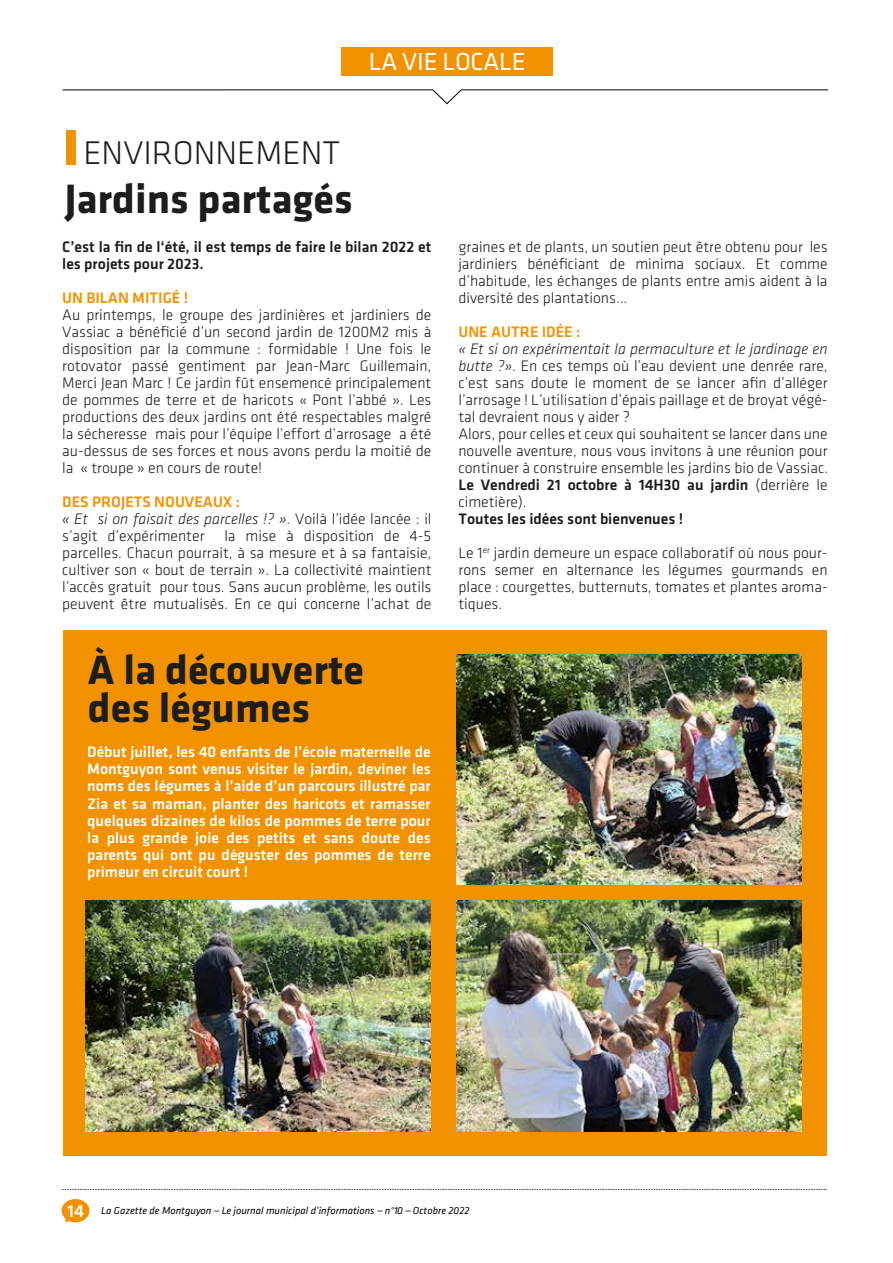
<style>
.page{position:relative;width:893px;height:1263px;background:#fff}
.page>*{position:absolute;margin:0;border:0;box-sizing:border-box;transform-origin:0 0}
.t1{font:700 42.45px/38.2px "Klavika";color:#1d1d1b}
.t2{font:300 34.05px "Klavika";color:#1d1d1b}
.t3{font:25.5px "Klavika";letter-spacing:-.01em;color:#fff}
.t4{font:300 15.75px/17px "Klavika";color:#1d1d1b;text-align:justify}
.t5{font:500 15.75px/17px "Klavika";color:#fff;text-align:justify}
.t6{font:500 15.75px/17px "Klavika";color:#1d1d1b}
.t7{font:500 15.75px "Klavika";color:#f29200}
.t8{font:italic 10.5px "Klavika";color:#010000}
.s1{font-weight:500;color:#f29200}
.s2{font-style:italic}
.s3{font-weight:500}
.s4{font-weight:500;font-style:normal;font-size:18px;color:#fff}
</style>
<div class="page">
<svg style="left:62px;top:89px;width:766px;height:16px"></svg>
<div style="left:341px;top:47px;width:211px;height:29px;background:#f29200"></div>
<div style="left:66px;top:130px;width:10px;height:34px;background:#f29200"></div>
<svg style="left:62px;top:1199px;width:27px;height:23px"></svg>
<svg style="left:61px;top:1189px;width:765px;height:1px"></svg>
<div style="left:63px;top:631px;width:764px;height:525px;background:#f29200"></div>
<img style="left:86px;top:901px;width:345px;height:230px">
<img style="left:456px;top:655px;width:345px;height:230px">
<img style="left:456px;top:901px;width:345px;height:230px">
<h2 class="t2" style="left:83px;top:135px;width:258px">ENVIRONNEMENT</h2>
<h3 class="t3" style="left:369px;top:48px;width:158px">LA VIE LOCALE</h3>
<h1 class="t1" style="left:65px;top:180px;width:289px">Jardins partagés</h1>
<p class="t6" style="left:62px;top:238px;width:371px">C’est la fin de l‘été, il est temps de faire le bilan 2022 et les projets pour 2023.</p>
<p class="t7" style="left:62px;top:289px;width:127px">UN BILAN MITIGÉ !</p>
<p class="t4" style="left:62px;top:306px;width:371px">Au printemps, le groupe des jardinières et jardiniers de Vassiac a bénéficié d’un second jardin de 1200M2 mis à disposition par la commune : formidable ! Une fois le rotovator passé gentiment par Jean-Marc Guillemain, Merci Jean Marc ! Ce jardin fût ensemencé principalement de pommes de terre et de haricots « Pont l’abbé ». Les productions des deux jardins ont été respectables malgré la sécheresse mais pour l’équipe l’effort d’arrosage a été au-dessus de ses forces et nous avons perdu la moitié de la « troupe » en cours de route!</p>
<p class="t4" style="left:62px;top:493px;width:371px;text-align:left"><span class="s1">DES PROJETS NOUVEAUX :<br></span><span class="s2">« Et si on faisait des parcelles !? »</span>. Voilà l’idée lancée : il s’agit d’expérimenter</p>
<p class="t4" style="left:62px;top:527px;width:371px;text-indent:162px">la mise à disposition de 4-5 parcelles. Chacun pourrait, à sa mesure et à sa fantaisie, cultiver son « bout de terrain ». La collectivité maintient l’accès gratuit pour tous. Sans aucun problème, les outils peuvent être mutualisés. En ce qui concerne l’achat de</p>
<h1 class="t1" style="left:88px;top:650px;width:278px">À la découverte des légumes</h1>
<p class="t5" style="left:87px;top:744px;width:345px">Début juillet, les 40 enfants de l’école maternelle de Montguyon sont venus visiter le jardin, deviner les noms des légumes à l’aide d’un parcours illustré par Zia et sa maman, planter des haricots et ramasser quelques dizaines de kilos de pommes de terre pour la plus grande joie des petits et sans doute des parents qui ont pu déguster des pommes de terre primeur en circuit court !</p>
<p class="t4" style="left:458px;top:238px;width:371px">graines et de plants, un soutien peut être obtenu pour les jardiniers bénéficiant de minima sociaux. Et comme d’habitude, les échanges de plants entre amis aident à la diversité des plantations…</p>
<p class="t7" style="left:458px;top:323px;width:123px">UNE AUTRE IDÉE :</p>
<p class="t4" style="left:458px;top:340px;width:371px;text-align:left"><span class="s2">« Et si on expérimentait la permaculture et le jardinage en butte ?»</span>. En ces temps où l’eau devient une denrée rare, c’est sans doute le moment de se lancer afin d’alléger l’arrosage ! L’utilisation d’épais paillage et de broyat végé&shy;tal devraient nous y aider ?<br>Alors, pour celles et ceux qui souhaitent se lancer dans une nouvelle aventure, nous vous invitons à une réunion pour continuer à construire ensemble les jardins bio de Vassiac.<br><span class="s3">Le Vendredi 21 octobre à 14H30 au jardin</span> (derrière le cimetière).</p>
<p class="t4" style="left:458px;top:502px;width:371px;line-height:34px"><span class="s3">Toutes les idées sont bienvenues !<br></span>Le 1<sup>er</sup> jardin demeure un espace collaboratif où nous pour-</p>
<p class="t4" style="left:458px;top:561px;width:371px">rons semer en alternance les légumes gourmands en place : courgettes, butternuts, tomates et plantes aroma&shy;tiques.</p>
<p class="t8" style="left:67px;top:1205px;width:404px"><span class="s4">14</span> La Gazette de Montguyon —Le journal municipal d’informations — n°10 — Octobre 2022</p>
</div>
